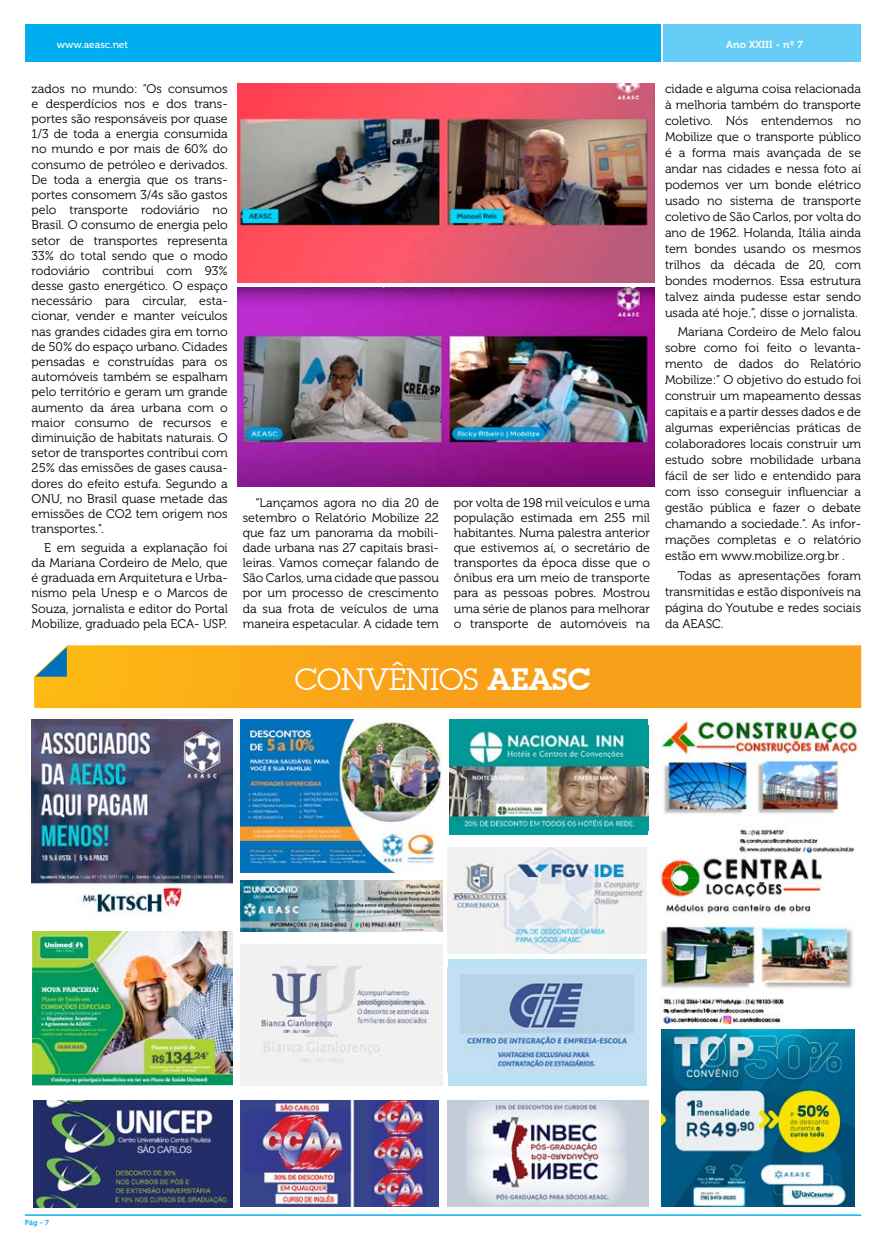
<style>
.page{position:relative;width:886px;height:1241px;background:#fff}
.page>*{position:absolute;margin:0;border:0;box-sizing:border-box;transform-origin:0 0}
.t1{font:30.25px "TR Mc Lean";color:#fff}
.t2{font:12.5px/15.1px "Museo 300";color:#000;text-align:justify}
.t3{font:10px "Museo 500";color:#fff}
.t4{font:10px "Museo 700";letter-spacing:.02em;color:#fff}
.t5{font:7.25px "Museo 700";color:#00aeef}
.s1{font-weight:700}
</style>
<div class="page">
<div style="left:25px;top:25px;width:635px;height:37px;background:#00aeef"></div>
<hr style="left:25px;top:1214px;width:836px;height:1px;background:#00aeef">
<div style="left:663px;top:25px;width:198px;height:37px;background:#66cef6"></div>
<img style="left:32px;top:931px;width:200px;height:154px">
<div style="left:240px;top:943px;width:203px;height:142px;background:#f1f1f1"></div>
<img style="left:261px;top:965px;width:172px;height:98px">
<img style="left:240px;top:1100px;width:198px;height:106px">
<div style="left:448px;top:958px;width:198px;height:127px;background:#b8dff2"></div>
<img style="left:448px;top:967px;width:198px;height:105px">
<img style="left:658px;top:855px;width:195px;height:168px">
<img style="left:661px;top:719px;width:197px;height:135px">
<img style="left:661px;top:1029px;width:193px;height:177px">
<div style="left:450px;top:719px;width:198px;height:115px;background:#009a97"></div>
<img style="left:450px;top:725px;width:198px;height:105px">
<img style="left:240px;top:719px;width:202px;height:153px">
<img style="left:32px;top:719px;width:200px;height:197px">
<img style="left:33px;top:1100px;width:199px;height:106px">
<img style="left:448px;top:847px;width:198px;height:106px">
<img style="left:240px;top:880px;width:203px;height:51px">
<div style="left:448px;top:1100px;width:201px;height:106px;background:#c2cdd8"></div>
<img style="left:467px;top:1101px;width:159px;height:105px">
<svg style="left:34px;top:645px;width:827px;height:63px;background:#f9a61a"></svg>
<svg style="left:35px;top:647px;width:32px;height:29px"></svg>
<img style="left:238px;top:287px;width:416px;height:199px">
<img style="left:238px;top:83px;width:416px;height:199px">
<p class="t3" style="left:57px;top:39px;width:73px">www.aeasc.net</p>
<p class="t4" style="left:726px;top:39px;width:78px">Ano XXIII - nº 7</p>
<p class="t2" style="left:32px;top:81px;width:198px">zados no mundo: “Os consumos e desperdícios nos e dos trans&shy;portes são responsáveis por quase 1/3 de toda a energia consumida no mundo e por mais de 60% do consumo de petróleo e derivados.<br>De toda a energia que os trans&shy;portes consomem 3/4s são gastos pelo transporte rodoviário no Brasil. O consumo de energia pelo setor de transportes representa 33% do total sendo que o modo rodoviário contribui com 93% desse gasto energético. O espaço necessário para circular, esta&shy;cionar, vender e manter veículos nas grandes cidades gira em torno de 50% do espaço urbano. Cidades pensadas e construídas para os automóveis também se espalham pelo território e geram um grande aumento da área urbana com o maior consumo de recursos e diminuição de habitats naturais. O setor de transportes contribui com 25% das emissões de gases causa&shy;dores do efeito estufa. Segundo a ONU, no Brasil quase metade das emissões de CO2 tem origem nos transportes.”.</p>
<p class="t2" style="left:32px;top:540px;width:198px;text-indent:13px">E em seguida a explanação foi da Mariana Cordeiro de Melo, que é graduada em Arquitetura e Urba&shy;nismo pela Unesp e o Marcos de Souza, jornalista e editor do Portal Mobilize, graduado pela ECA- USP.</p>
<p class="t2" style="left:243px;top:495px;width:198px;text-indent:13px">“Lançamos agora no dia 20 de setembro o Relatório Mobilize 22 que faz um panorama da mobili&shy;dade urbana nas 27 capitais brasi&shy;leiras. Vamos começar falando de São Carlos, uma cidade que passou por um processo de crescimento da sua frota de veículos de uma maneira espetacular. A cidade tem</p>
<p class="t2" style="left:454px;top:495px;width:198px">por volta de 198 mil veículos e uma população estimada em 255 mil habitantes. Numa palestra anterior que estivemos aí, o secretário de transportes da época disse que o ônibus era um meio de transporte para as pessoas pobres. Mostrou uma série de planos para melhorar o transporte de automóveis na</p>
<h1 class="t1" style="left:295px;top:660px;width:298px">CONVÊNIOS <span class="s1">AEASC</span></h1>
<p class="t2" style="left:665px;top:81px;width:198px;line-height:16px">cidade e alguma coisa relacionada à melhoria também do transporte coletivo. Nós entendemos no Mobilize que o transporte público é a forma mais avançada de se andar nas cidades e nessa foto aí podemos ver um bonde elétrico usado no sistema de transporte coletivo de São Carlos, por volta do ano de 1962. Holanda, Itália ainda tem bondes usando os mesmos trilhos da década de 20, com bondes modernos. Essa estrutura talvez ainda pudesse estar sendo usada até hoje.”, disse o jornalista.</p>
<p class="t2" style="left:665px;top:324px;width:198px;line-height:16px;text-indent:13px">Mariana Cordeiro de Melo falou sobre como foi feito o levanta&shy;mento de dados do Relatório Mobilize:” O objetivo do estudo foi construir um mapeamento dessas capitais e a partir desses dados e de algumas experiências práticas de colaboradores locais construir um estudo sobre mobilidade urbana fácil de ser lido e entendido para com isso conseguir influenciar a gestão pública e fazer o debate chamando a sociedade.”. As infor&shy;mações completas e o relatório estão em www.mobilize.org.br .</p>
<p class="t2" style="left:665px;top:567px;width:198px;line-height:16px;text-indent:13px">Todas as apresentações foram transmitidas e estão disponíveis na página do Youtube e redes sociais da AEASC.</p>
<p class="t5" style="left:25px;top:1218px;width:26px">Pág - 7</p>
</div>
